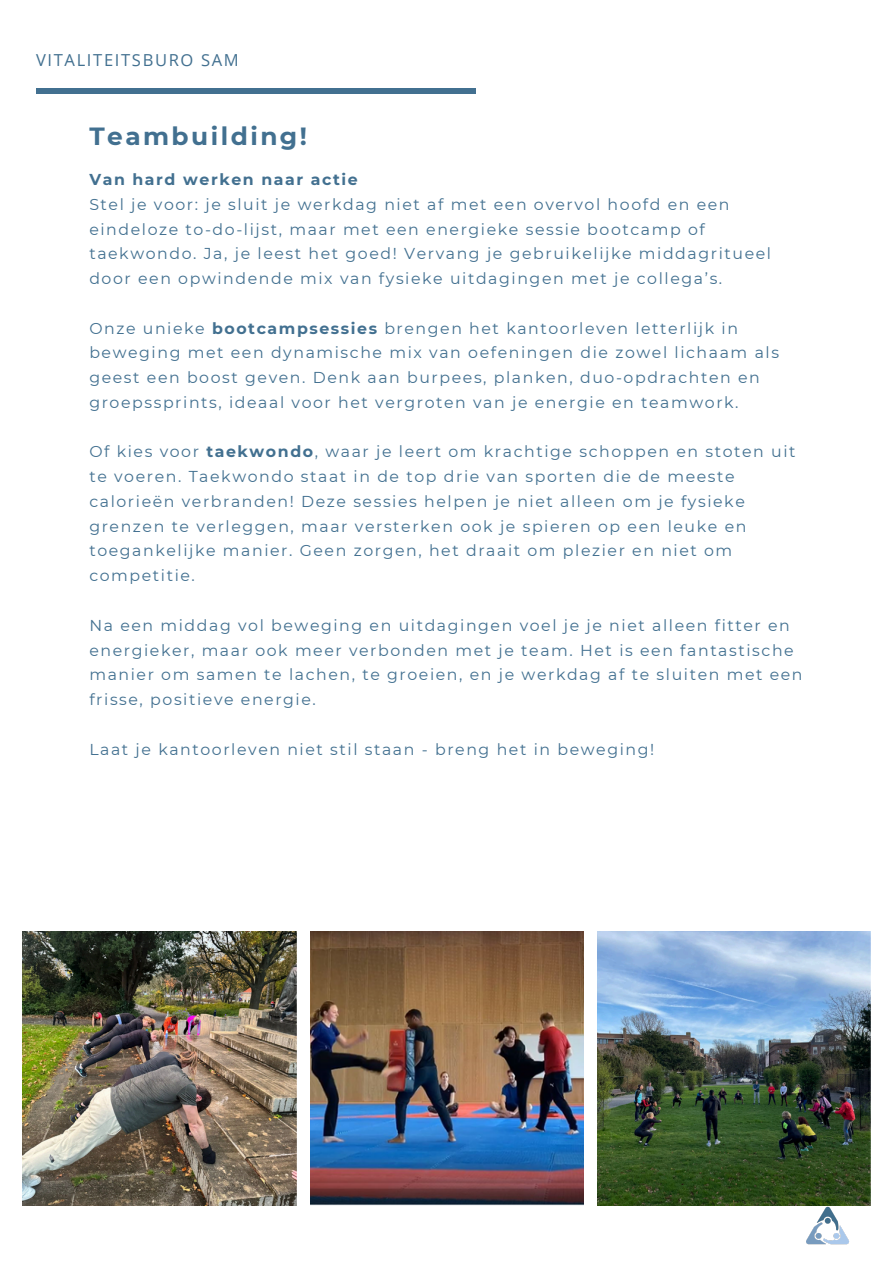
<style>
.page{position:relative;width:894px;height:1264px;background:#fff}
.page>*{position:absolute;margin:0;border:0;box-sizing:border-box;transform-origin:0 0}
.t1{font:700 24.75px "Montserrat";letter-spacing:.1em;color:#427090}
.t2{font:16.5px "Open Sans";letter-spacing:.1em;color:#427090}
.t3{font:15.75px/24.8px "Montserrat";letter-spacing:.1em;color:#427090}
.t4{font:700 15.75px "Montserrat";letter-spacing:.1em;color:#427090}
.s1{font-weight:700}
</style>
<div class="page">
<hr style="left:36px;top:89px;width:440px;height:4px;background:#427090">
<img style="left:804px;top:1204px;width:46px;height:41px">
<img style="left:23px;top:931px;width:273px;height:273px">
<img style="left:597px;top:931px;width:273px;height:273px">
<img style="left:310px;top:931px;width:273px;height:273px">
<p class="t2" style="left:36px;top:49px;width:204px">VITALITEITSBURO SAM</p>
<p class="t1" style="left:89px;top:121px;width:219px">Teambuilding!</p>
<p class="t4" style="left:89px;top:170px;width:270px">Van hard werken naar actie</p>
<p class="t3" style="left:89px;top:192px;width:683px">Stel je voor: je sluit je werkdag niet af met een overvol hoofd en een eindeloze to-do-lijst, maar met een energieke sessie bootcamp of taekwondo. Ja, je leest het goed! Vervang je gebruikelijke middagritueel door een opwindende mix van fysieke uitdagingen met je collega’s.</p>
<p class="t3" style="left:89px;top:315px;width:691px">Onze unieke <span class="s1">bootcampsessies</span> brengen het kantoorleven letterlijk in beweging met een dynamische mix van oefeningen die zowel lichaam als geest een boost geven. Denk aan burpees, planken, duo-opdrachten en groepssprints, ideaal voor het vergroten van je energie en teamwork.</p>
<p class="t3" style="left:89px;top:439px;width:707px">Of kies voor <span class="s1">taekwondo</span>, waar je leert om krachtige schoppen en stoten uit te voeren. Taekwondo staat in de top drie van sporten die de meeste calorieën verbranden! Deze sessies helpen je niet alleen om je fysieke grenzen te verleggen, maar versterken ook je spieren op een leuke en toegankelijke manier. Geen zorgen, het draait om plezier en niet om competitie.</p>
<p class="t3" style="left:89px;top:612px;width:714px">Na een middag vol beweging en uitdagingen voel je je niet alleen fitter en energieker, maar ook meer verbonden met je team. Het is een fantastische manier om samen te lachen, te groeien, en je werkdag af te sluiten met een frisse, positieve energie.</p>
<p class="t3" style="left:89px;top:736px;width:566px">Laat je kantoorleven niet stil staan - breng het in beweging!</p>
</div>
